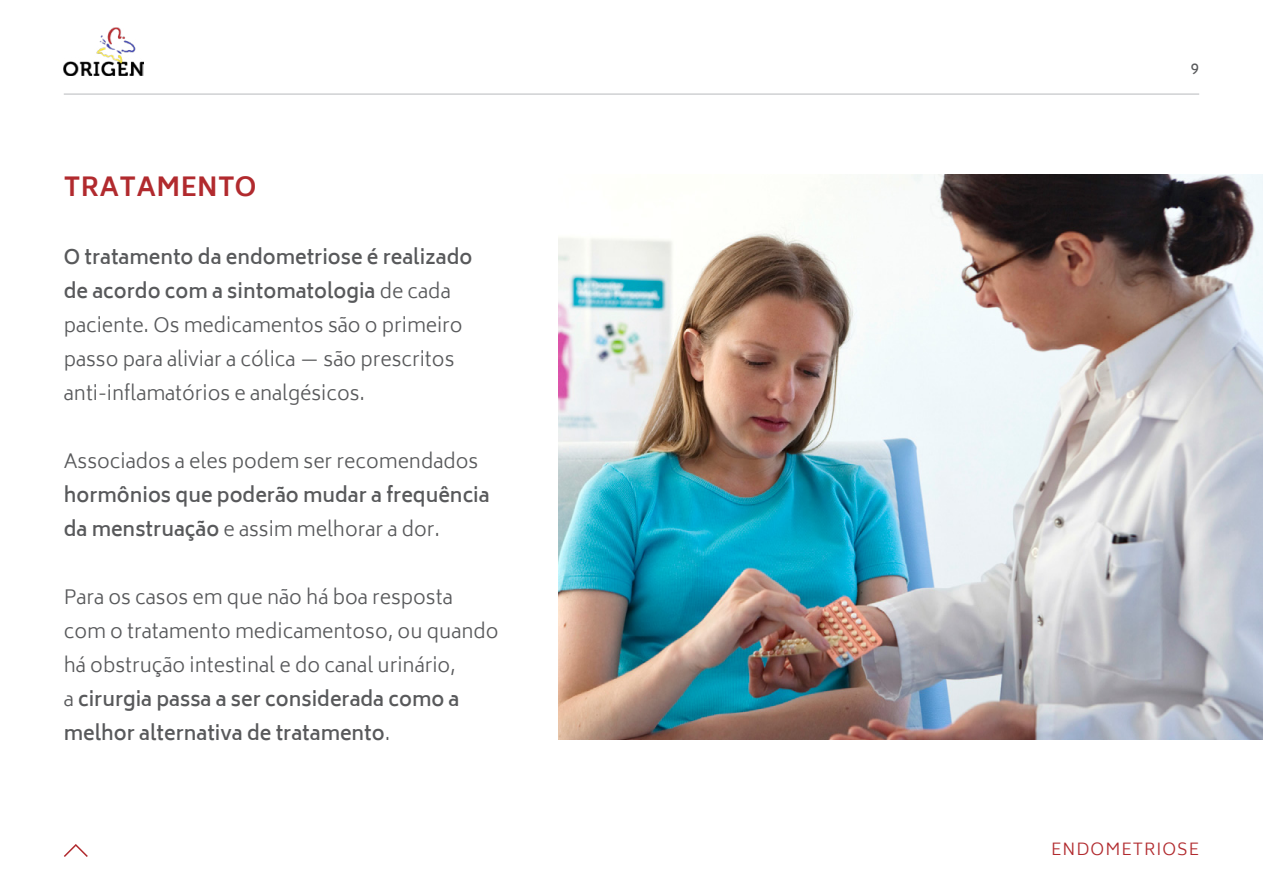
<style>
.page{position:relative;width:1263px;height:893px;background:#fff}
.page>*{position:absolute;margin:0;border:0;box-sizing:border-box;transform-origin:0 0}
.t1{font:700 25.5px "Biryani";letter-spacing:.01em;color:#b12a2e}
.t2{font:300 19.5px/34px "Biryani";color:#58595b}
.t3{font:600 19.5px/34px "Biryani";color:#58595b}
.t4{font:300 16.5px "Biryani";letter-spacing:.06em;color:#b12a2e}
.t5{font:15px "Biryani";color:#58595b}
.s1{font-weight:600}
.s2{font-weight:300}
</style>
<div class="page">
<hr style="left:64px;top:94px;width:1135px;height:1px;background:#bcbec0">
<svg style="left:64px;top:844px;width:24px;height:13px"></svg>
<img style="left:64px;top:27px;width:79px;height:49px">
<img style="left:559px;top:174px;width:704px;height:566px">
<h1 class="t1" style="left:64px;top:172px;width:194px">TRATAMENTO</h1>
<p class="t2" style="left:64px;top:240px;width:410px"><span class="s1">O tratamento da endometriose é realizado de acordo com a sintomatologia</span> de cada paciente. Os medicamentos são o primeiro passo para aliviar a cólica — são prescritos anti-inflamatórios e analgésicos.</p>
<p class="t2" style="left:64px;top:444px;width:416px">Associados a eles podem ser recomendados</p>
<p class="t3" style="left:64px;top:478px;width:427px">hormônios que poderão mudar a frequência da menstruação <span class="s2">e assim melhorar a dor.</span></p>
<p class="t2" style="left:64px;top:580px;width:436px">Para os casos em que não há boa resposta com o tratamento medicamentoso, ou quando há obstrução intestinal e do canal urinário,<br>a <span class="s1">cirurgia passa a ser considerada como a melhor alternativa de tratamento</span>.</p>
<p class="t5" style="left:1191px;top:60px;width:10px">9</p>
<p class="t4" style="left:1051px;top:840px;width:149px">ENDOMETRIOSE</p>
</div>
